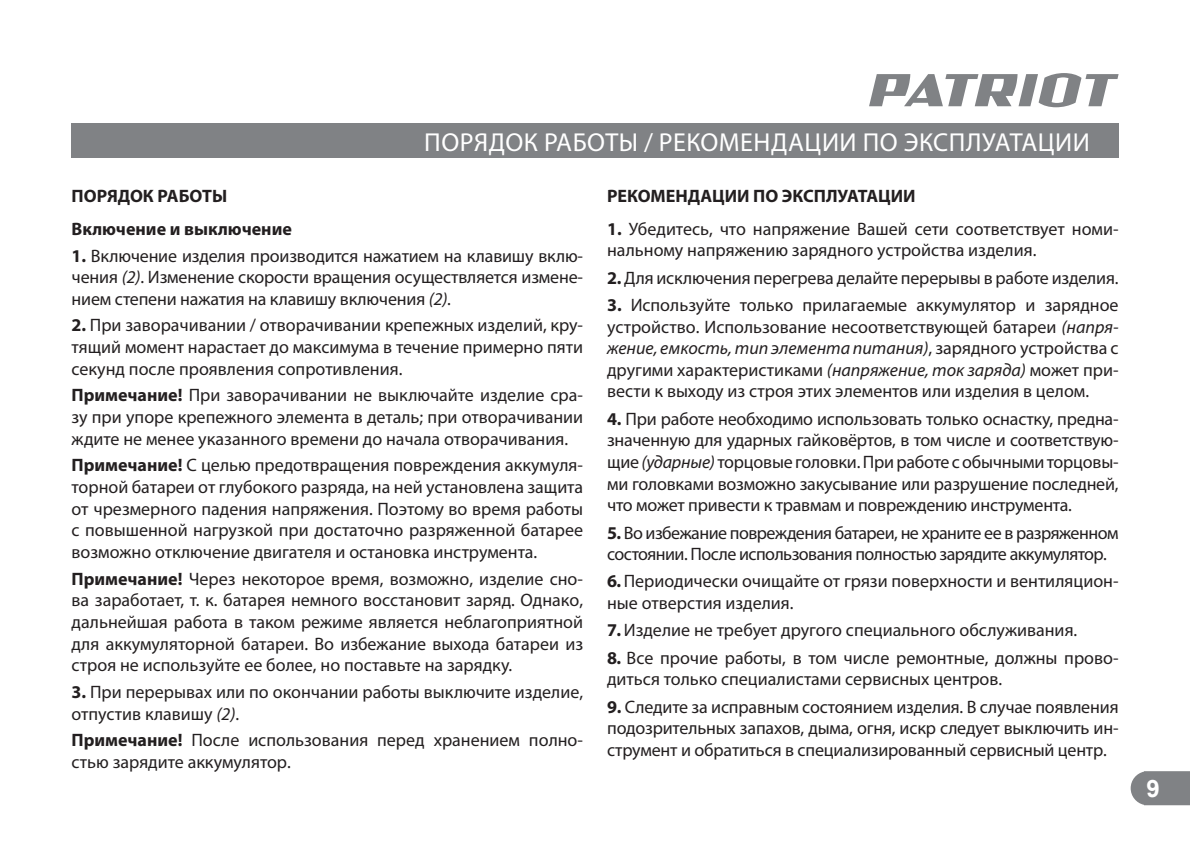
<style>
.page{position:relative;width:1190px;height:842px;background:#fff}
.page>*{position:absolute;margin:0;border:0;box-sizing:border-box;transform-origin:0 0}
.t1{font:26px "Myriad Pro";letter-spacing:.02em;color:#fff}
.t2{font:700 24px "Arial";color:#fff}
.t3{font:18px/21.6px "Myriad Pro";color:#231f20;text-align:justify}
.t4{font:18px/21.6px "Myriad Pro";letter-spacing:-.03em;color:#231f20}
.t5{font:700 18px/33px "Myriad Pro";color:#231f20}
.s1{font-weight:700}
.s2{font-style:italic}
</style>
<div class="page">
<svg style="left:1130px;top:771px;width:59px;height:33px;background:#898b8d"></svg>
<svg style="left:869px;top:73px;width:249px;height:34px"></svg>
<div style="left:72px;top:124px;width:1046px;height:34px;background:#808285"></div>
<h1 class="t1" style="left:424px;top:126px;width:667px">ПОРЯДОК РАБОТЫ / РЕКОМЕНДАЦИИ ПО ЭКСПЛУАТАЦИИ</h1>
<p class="t5" style="left:72px;top:179px;width:222px">ПОРЯДОК РАБОТЫ<br>Включение и выключение</p>
<p class="t3" style="left:72px;top:244px;width:513px"><span class="s1">1.</span> Включение изделия производится нажатием на клавишу вклю&shy;чения <span class="s2">(2)</span>. Изменение скорости вращения осуществляется измене&shy;нием степени нажатия на клавишу включения <span class="s2">(2)</span>.</p>
<p class="t3" style="left:72px;top:314px;width:513px"><span class="s1">2.</span> При заворачивании / отворачивании крепежных изделий, кру&shy;тящий момент нарастает до максимума в течение примерно пяти секунд после проявления сопротивления.</p>
<p class="t3" style="left:72px;top:384px;width:513px"><span class="s1">Примечание!</span> При заворачивании не выключайте изделие сра&shy;зу при упоре крепежного элемента в деталь; при отворачивании ждите не менее указанного времени до начала отворачивания.</p>
<p class="t3" style="left:72px;top:454px;width:513px"><span class="s1">Примечание!</span> С целью предотвращения повреждения аккумуля&shy;торной батареи от глубокого разряда, на ней установлена защита от чрезмерного падения напряжения. Поэтому во время работы с повышенной нагрузкой при достаточно разряженной батарее возможно отключение двигателя и остановка инструмента.</p>
<p class="t3" style="left:72px;top:567px;width:513px"><span class="s1">Примечание!</span> Через некоторое время, возможно, изделие сно&shy;ва заработает, т. к. батарея немного восстановит заряд. Однако, дальнейшая работа в таком режиме является неблагоприятной для аккумуляторной батареи. Во избежание выхода батареи из строя не используйте ее более, но поставьте на зарядку.</p>
<p class="t3" style="left:72px;top:680px;width:513px"><span class="s1">3.</span> При перерывах или по окончании работы выключите изделие, отпустив клавишу <span class="s2">(2)</span>.</p>
<p class="t3" style="left:72px;top:728px;width:513px"><span class="s1">Примечание!</span> После использования перед хранением полно&shy;стью зарядите аккумулятор.</p>
<p class="t5" style="left:607px;top:179px;width:310px">РЕКОМЕНДАЦИИ ПО ЭКСПЛУАТАЦИИ</p>
<p class="t3" style="left:607px;top:217px;width:513px"><span class="s1">1.</span> Убедитесь, что напряжение Вашей сети соответствует номи&shy;нальному напряжению зарядного устройства изделия.</p>
<p class="t3" style="left:607px;top:266px;width:513px"><span class="s1">2.</span> Для исключения перегрева делайте перерывы в работе изделия.</p>
<p class="t3" style="left:607px;top:293px;width:513px"><span class="s1">3.</span> Используйте только прилагаемые аккумулятор и зарядное устройство. Использование несоответствующей батареи <span class="s2">(напря&shy;жение, емкость, тип элемента питания)</span>, зарядного устройства с другими характеристиками <span class="s2">(напряжение, ток заряда)</span> может при&shy;вести к выходу из строя этих элементов или изделия в целом.</p>
<p class="t3" style="left:607px;top:407px;width:513px"><span class="s1">4.</span> При работе необходимо использовать только оснастку, предна&shy;значенную для ударных гайковёртов, в том числе и соответствую&shy;щие <span class="s2">(ударные)</span> торцовые головки. При работе с обычными торцовы&shy;ми головками возможно закусывание или разрушение последней, что может привести к травмам и повреждению инструмента.</p>
<p class="t4" style="left:607px;top:521px;width:513px"><span class="s1">5.</span> Во избежание повреждения батареи, не храните ее в разряженном состоянии. После использования полностью зарядите аккумулятор.</p>
<p class="t3" style="left:607px;top:570px;width:513px"><span class="s1">6.</span> Периодически очищайте от грязи поверхности и вентиляцион&shy;ные отверстия изделия.</p>
<p class="t3" style="left:607px;top:619px;width:472px"><span class="s1">7.</span> Изделие не требует другого специального обслуживания.</p>
<p class="t3" style="left:607px;top:646px;width:513px"><span class="s1">8.</span> Все прочие работы, в том числе ремонтные, должны прово&shy;диться только специалистами сервисных центров.</p>
<p class="t3" style="left:607px;top:695px;width:513px"><span class="s1">9.</span> Следите за исправным состоянием изделия. В случае появления подозрительных запахов, дыма, огня, искр следует выключить ин&shy;струмент и обратиться в специализированный сервисный центр.</p>
<h2 class="t2" style="left:1146px;top:772px;width:15px">9</h2>
</div>
